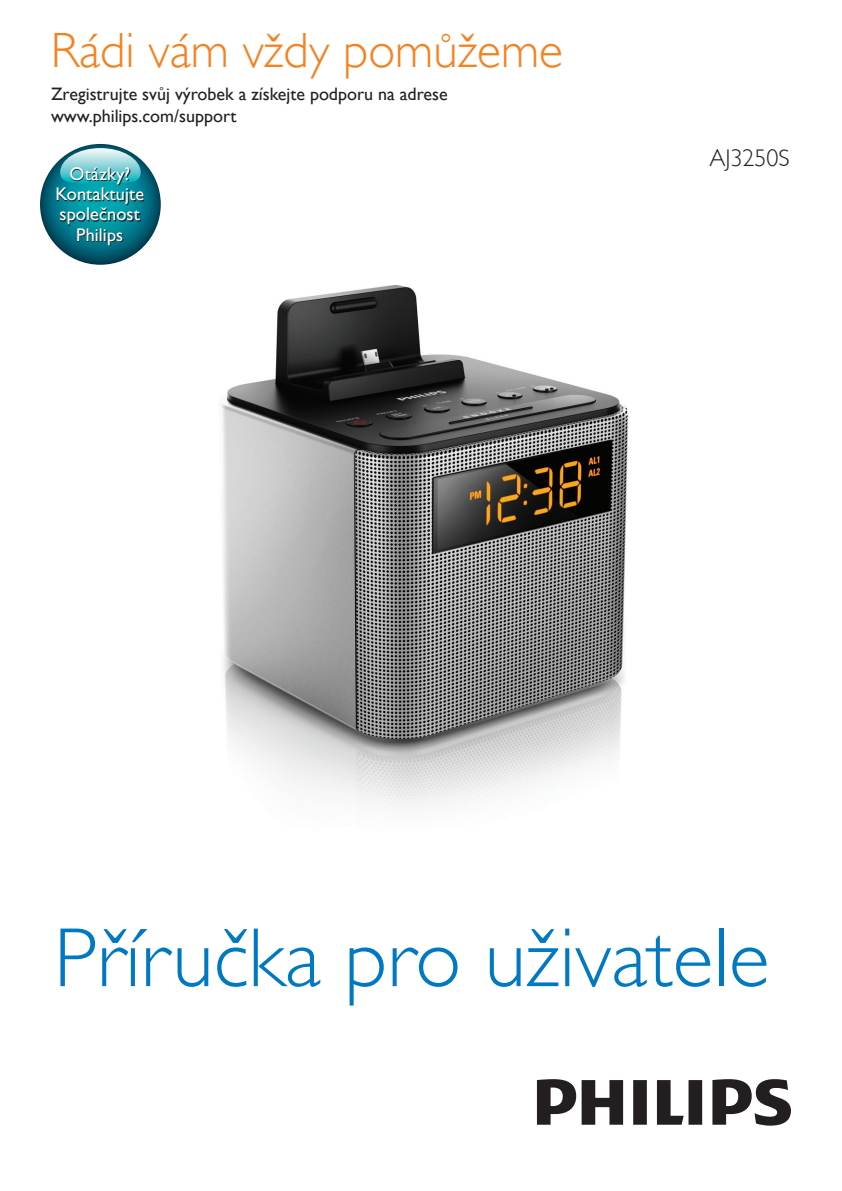
<style>
.page{position:relative;width:842px;height:1191px;background:#fff}
.page>*{position:absolute;margin:0;border:0;box-sizing:border-box;transform-origin:0 0}
.t1{font:84.4px "Gill Sans Alt One WGL Light";color:#0079c2}
.t2{font:49.6px "Gill Sans Alt One WGL Light";color:#f58220}
.t3{font:24px "Gill Sans Alt One WGL Light";color:#231f20}
.t4{font:18.2px/20.2px "Gill Sans Alt One WGL";letter-spacing:.005em;color:#fff;text-align:center}
.t5{font:18px "Gill Sans Alt One WGL";color:#231f20}
</style>
<div class="page">
<svg style="left:537px;top:1079px;width:254px;height:46px"></svg>
<img style="left:40px;top:144px;width:121px;height:121px">
<svg style="left:60px;top:148px;width:81px;height:20px;background:#9fcdd4"></svg>
<svg style="left:58px;top:168px;width:86px;height:77px;background:#0e808d"></svg>
<img style="left:221px;top:284px;width:408px;height:527px">
<h2 class="t2" style="left:51px;top:18px;width:514px">Rádi vám vždy pomůžeme</h2>
<p class="t5" style="left:51px;top:81px;width:398px">Zregistrujte svůj výrobek a získejte podporu na adrese</p>
<p class="t5" style="left:51px;top:103px;width:187px">www.philips.com/support</p>
<p class="t4" style="left:55px;top:164px;width:90px">Otázky?<br>Kontaktujte společnost<br>Philips</p>
<h3 class="t3" style="left:709px;top:142px;width:82px">AJ3250S</h3>
<h1 class="t1" style="left:54px;top:902px;width:717px">Příručka pro uživatele</h1>
</div>
